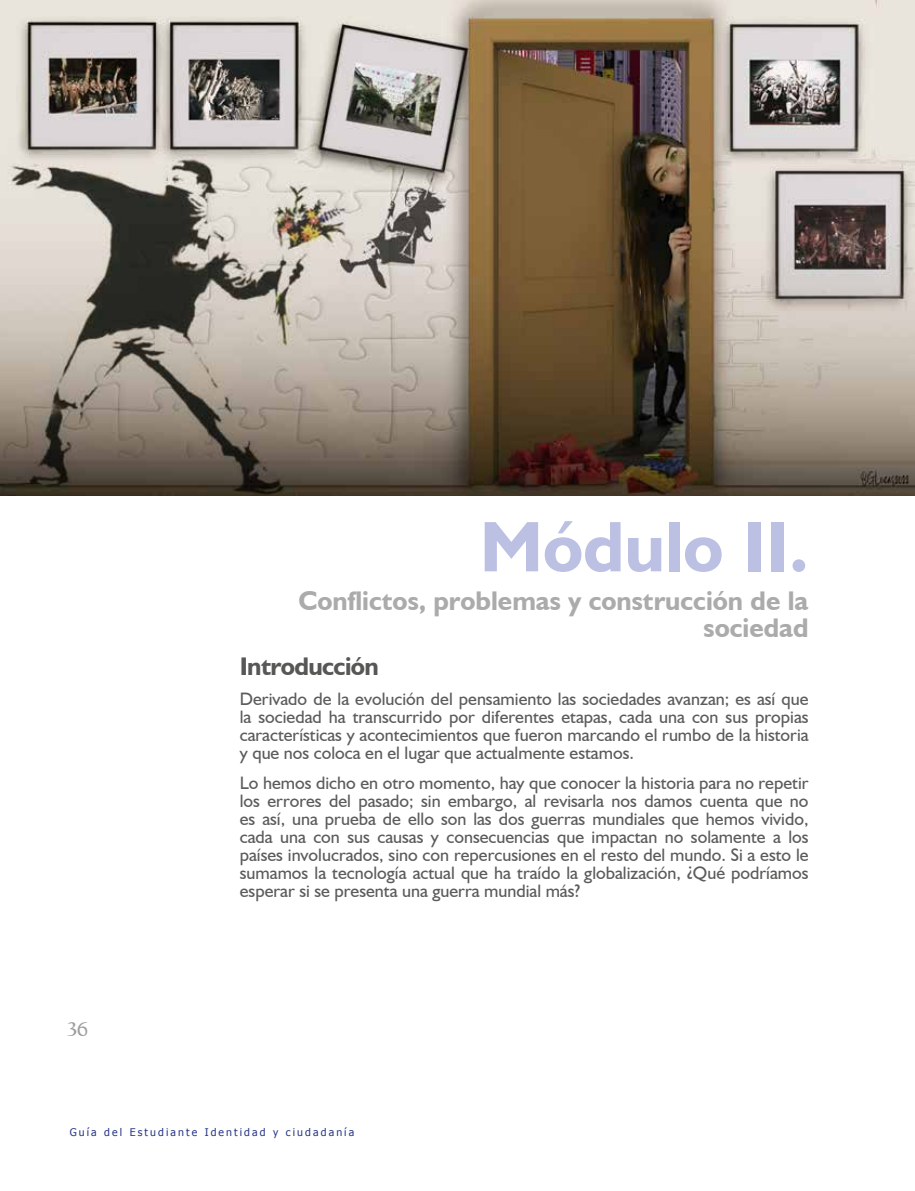
<style>
.page{position:relative;width:915px;height:1191px;background:#fff}
.page>*{position:absolute;margin:0;border:0;box-sizing:border-box;transform-origin:0 0}
.t1{font:700 72px "Humanist 521 BT";color:#bcc0e2}
.t2{font:700 27px/27px "Humanist 521 BT";color:#ababab;text-align:right}
.t3{font:700 25.5px "Humanist 521 BT";letter-spacing:-.025em;color:#575756}
.t4{font:700 21px "Californian FB";color:#9d9d9c}
.t5{font:18px/18px "Humanist 521 BT";color:#5c5c5b;text-align:justify}
.t6{font:10.5px "Tahoma";letter-spacing:.2em;color:#273684}
</style>
<div class="page">
<img style="left:0;top:0;width:914px;height:495px">
<p class="t4" style="left:67px;top:1017px;width:23px">36</p>
<h1 class="t1" style="left:479px;top:502px;width:330px">Módulo II.</h1>
<h2 class="t2" style="left:298px;top:587px;width:511px">Conflictos, problemas y construcción de la sociedad</h2>
<h3 class="t3" style="left:240px;top:650px;width:140px">Introducción</h3>
<p class="t5" style="left:240px;top:689px;width:570px">Derivado de la evolución del pensamiento las sociedades avanzan; es así que la sociedad ha transcurrido por diferentes etapas, cada una con sus propias características y acontecimientos que fueron marcando el rumbo de la historia y que nos coloca en el lugar que actualmente estamos.</p>
<p class="t5" style="left:240px;top:773px;width:570px">Lo hemos dicho en otro momento, hay que conocer la historia para no repetir los errores del pasado; sin embargo, al revisarla nos damos cuenta que no es así, una prueba de ello son las dos guerras mundiales que hemos vivido, cada una con sus causas y consecuencias que impactan no solamente a los países involucrados, sino con repercusiones en el resto del mundo. Si a esto le sumamos la tecnología actual que ha traído la globalización, ¿Qué podríamos esperar si se presenta una guerra mundial más?</p>
<p class="t6" style="left:70px;top:1125px;width:286px">Guía del Estudiante Identidad y ciudadanía</p>
</div>
